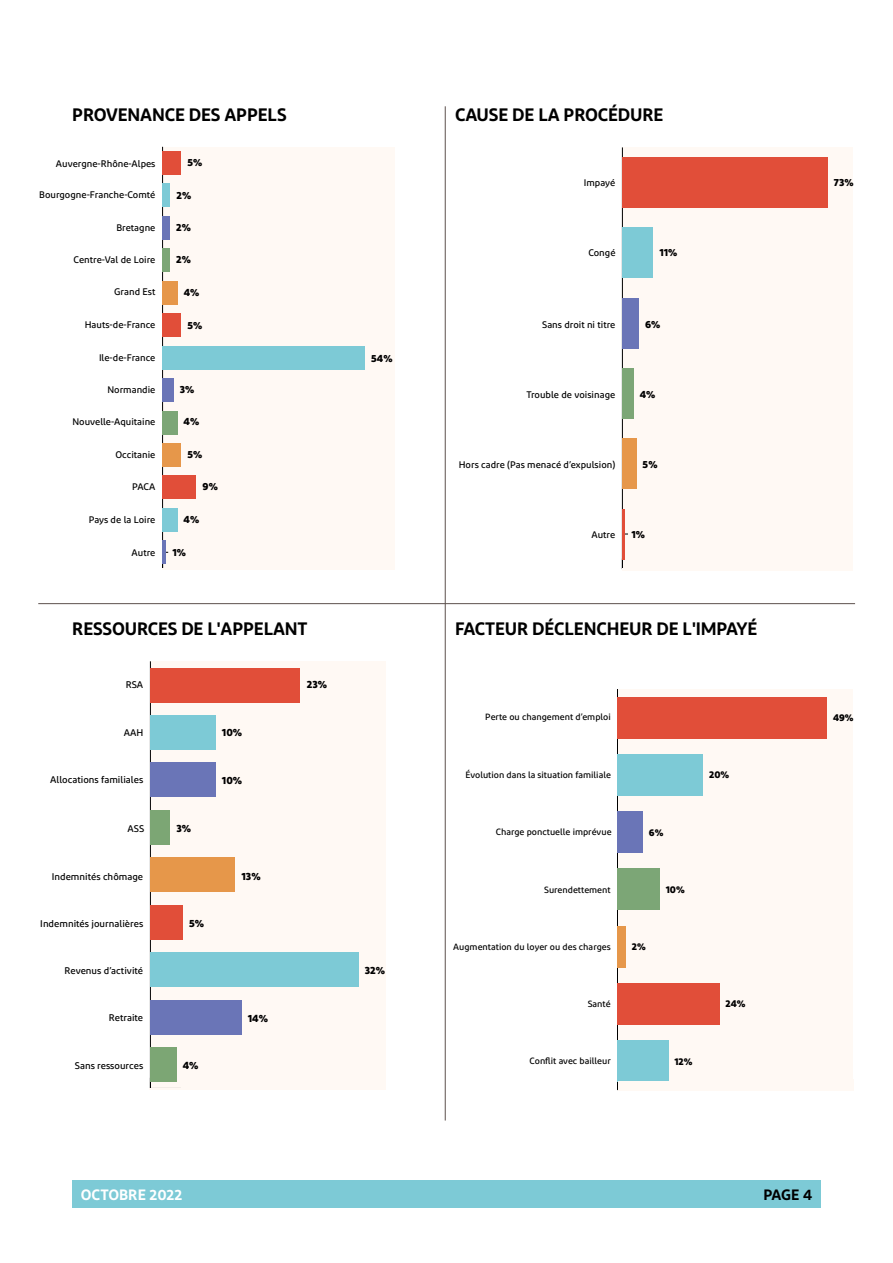
<style>
.page{position:relative;width:893px;height:1263px;background:#fff}
.page>*{position:absolute;margin:0;border:0;box-sizing:border-box;transform-origin:0 0}
.t1{font:600 18px "Diodrum";letter-spacing:-.01em;color:#000}
.t2{font:600 15px "Diodrum";color:#fff}
.t3{font:600 15px "Diodrum";color:#000}
.t4{font:700 10.5px "Diodrum";color:#000}
.t5{font:700 10.35px "Diodrum";color:#000}
.t6{font:700 9.9px "Diodrum";color:#000}
.t7{font:500 9.75px "Diodrum";color:#000}
.t8{font:500 9.6px "Diodrum";color:#000}
.t9{font:500 9.15px "Diodrum";color:#000}
</style>
<div class="page">
<div style="left:72px;top:1180px;width:749px;height:28px;background:#7dcad6"></div>
<div style="left:163px;top:147px;width:232px;height:421px;background:#fff9f4"></div>
<hr style="left:162px;top:147px;width:1px;height:421px;background:#000">
<svg style="left:162px;top:552px;width:6px;height:16px"></svg>
<div style="left:163px;top:151px;width:18px;height:24px;background:#e14e39"></div>
<div style="left:163px;top:184px;width:7px;height:23px;background:#7dcad6"></div>
<div style="left:163px;top:216px;width:7px;height:24px;background:#6a75b7"></div>
<div style="left:163px;top:249px;width:7px;height:23px;background:#7ca676"></div>
<div style="left:163px;top:281px;width:15px;height:23px;background:#e6974a"></div>
<div style="left:163px;top:314px;width:18px;height:23px;background:#e14e39"></div>
<div style="left:163px;top:346px;width:202px;height:23px;background:#7dcad6"></div>
<div style="left:163px;top:378px;width:11px;height:24px;background:#6a75b7"></div>
<div style="left:163px;top:411px;width:15px;height:23px;background:#7ca676"></div>
<div style="left:163px;top:443px;width:18px;height:24px;background:#e6974a"></div>
<div style="left:163px;top:476px;width:33px;height:23px;background:#e14e39"></div>
<div style="left:163px;top:508px;width:15px;height:23px;background:#7dcad6"></div>
<hr style="left:163px;top:541px;width:3px;height:23px;background:#6a75b7">
<div style="left:617px;top:689px;width:236px;height:401px;background:#fff9f4"></div>
<hr style="left:617px;top:689px;width:1px;height:401px;background:#000">
<div style="left:617px;top:697px;width:210px;height:41px;background:#e14e39"></div>
<div style="left:617px;top:754px;width:86px;height:41px;background:#7dcad6"></div>
<div style="left:617px;top:811px;width:26px;height:42px;background:#6a75b7"></div>
<div style="left:617px;top:869px;width:43px;height:41px;background:#7ca676"></div>
<div style="left:617px;top:926px;width:9px;height:41px;background:#e6974a"></div>
<div style="left:617px;top:983px;width:103px;height:41px;background:#e14e39"></div>
<div style="left:617px;top:1040px;width:52px;height:42px;background:#7dcad6"></div>
<div style="left:622px;top:147px;width:231px;height:422px;background:#fff9f4"></div>
<hr style="left:622px;top:147px;width:1px;height:422px;background:#000">
<div style="left:622px;top:157px;width:206px;height:51px;background:#e14e39"></div>
<div style="left:622px;top:228px;width:31px;height:50px;background:#7dcad6"></div>
<div style="left:622px;top:298px;width:17px;height:50px;background:#6a75b7"></div>
<div style="left:622px;top:368px;width:12px;height:51px;background:#7ca676"></div>
<div style="left:622px;top:438px;width:14px;height:51px;background:#e6974a"></div>
<hr style="left:622px;top:509px;width:3px;height:50px;background:#e14e39">
<div style="left:150px;top:661px;width:236px;height:427px;background:#fff9f4"></div>
<hr style="left:150px;top:661px;width:1px;height:427px;background:#000">
<div style="left:150px;top:668px;width:150px;height:34px;background:#e14e39"></div>
<div style="left:150px;top:715px;width:66px;height:35px;background:#7dcad6"></div>
<div style="left:150px;top:763px;width:66px;height:34px;background:#6a75b7"></div>
<div style="left:150px;top:810px;width:20px;height:34px;background:#7ca674"></div>
<div style="left:150px;top:858px;width:85px;height:34px;background:#e6974a"></div>
<div style="left:150px;top:905px;width:33px;height:34px;background:#e14e39"></div>
<div style="left:150px;top:953px;width:209px;height:34px;background:#7dcad6"></div>
<div style="left:150px;top:1000px;width:92px;height:34px;background:#6a75b7"></div>
<div style="left:150px;top:1048px;width:26px;height:34px;background:#7ca674"></div>
<hr style="left:445px;top:106px;width:1px;height:1014px;background:#5d514d">
<hr style="left:38px;top:603px;width:817px;height:1px;background:#5d514d">
<div style="left:194px;top:555px;width:201px;height:15px;background:#fff9f4"></div>
<hr style="left:162px;top:568px;width:34px;height:2px;background:#fff9f4">
<div style="left:649px;top:557px;width:204px;height:14px;background:#fff9f4"></div>
<hr style="left:622px;top:568px;width:31px;height:3px;background:#fff9f4">
<div style="left:182px;top:1075px;width:204px;height:15px;background:#fff9f4"></div>
<hr style="left:150px;top:1088px;width:34px;height:2px;background:#fff9f4">
<div style="left:670px;top:1079px;width:183px;height:12px;background:#fff9f4"></div>
<div style="left:618px;top:1081px;width:52px;height:10px;background:#fff9f4"></div>
<h1 class="t1" style="left:72px;top:103px;width:216px">PROVENANCE DES APPELS</h1>
<p class="t8" style="left:56px;top:158px;width:101px">Auvergne-Rhône-Alpes</p>
<p class="t8" style="left:39px;top:189px;width:118px">Bourgogne-Franche-Comté</p>
<p class="t8" style="left:116px;top:221px;width:41px">Bretagne</p>
<p class="t8" style="left:74px;top:254px;width:83px">Centre-Val de Loire</p>
<p class="t8" style="left:114px;top:286px;width:43px">Grand Est</p>
<p class="t8" style="left:85px;top:319px;width:72px">Hauts-de-France</p>
<p class="t8" style="left:99px;top:352px;width:58px">Ile-de-France</p>
<p class="t8" style="left:107px;top:383px;width:50px">Normandie</p>
<p class="t8" style="left:72px;top:415px;width:85px">Nouvelle-Aquitaine</p>
<p class="t8" style="left:115px;top:449px;width:42px">Occitanie</p>
<p class="t8" style="left:132px;top:481px;width:25px">PACA</p>
<p class="t8" style="left:89px;top:514px;width:68px">Pays de la Loire</p>
<p class="t8" style="left:132px;top:546px;width:25px">Autre</p>
<p class="t5" style="left:188px;top:156px;width:16px">5%</p>
<p class="t5" style="left:177px;top:189px;width:16px">2%</p>
<p class="t5" style="left:176px;top:221px;width:16px">2%</p>
<p class="t5" style="left:176px;top:253px;width:16px">2%</p>
<p class="t5" style="left:184px;top:285px;width:17px">4%</p>
<p class="t5" style="left:188px;top:318px;width:16px">5%</p>
<p class="t5" style="left:180px;top:383px;width:16px">3%</p>
<p class="t5" style="left:184px;top:414px;width:17px">4%</p>
<p class="t5" style="left:187px;top:448px;width:16px">5%</p>
<p class="t5" style="left:203px;top:479px;width:17px">9%</p>
<p class="t5" style="left:184px;top:513px;width:17px">4%</p>
<p class="t5" style="left:172px;top:545px;width:15px">1%</p>
<h1 class="t1" style="left:72px;top:617px;width:237px">RESSOURCES DE L'APPELANT</h1>
<p class="t7" style="left:126px;top:679px;width:19px">RSA</p>
<p class="t4" style="left:307px;top:677px;width:22px">23%</p>
<p class="t7" style="left:124px;top:726px;width:21px">AAH</p>
<p class="t4" style="left:222px;top:725px;width:22px">10%</p>
<p class="t7" style="left:50px;top:774px;width:94px">Allocations familiales</p>
<p class="t4" style="left:222px;top:773px;width:22px">10%</p>
<p class="t7" style="left:128px;top:822px;width:18px">ASS</p>
<p class="t4" style="left:176px;top:821px;width:16px">3%</p>
<p class="t7" style="left:52px;top:870px;width:93px">Indemnités chômage</p>
<p class="t7" style="left:40px;top:917px;width:104px">Indemnités journalières</p>
<p class="t7" style="left:65px;top:964px;width:80px">Revenus d’activité</p>
<p class="t4" style="left:189px;top:916px;width:17px">5%</p>
<p class="t4" style="left:242px;top:869px;width:21px">13%</p>
<p class="t7" style="left:109px;top:1012px;width:36px">Retraite</p>
<p class="t4" style="left:248px;top:1011px;width:22px">14%</p>
<p class="t7" style="left:75px;top:1060px;width:70px">Sans ressources</p>
<p class="t4" style="left:183px;top:1059px;width:17px">4%</p>
<p class="t5" style="left:371px;top:351px;width:23px">54%</p>
<p class="t4" style="left:365px;top:964px;width:22px">32%</p>
<h1 class="t1" style="left:455px;top:103px;width:210px">CAUSE DE LA PROCÉDURE</h1>
<p class="t8" style="left:584px;top:177px;width:33px">Impayé</p>
<p class="t8" style="left:588px;top:246px;width:29px">Congé</p>
<p class="t5" style="left:659px;top:245px;width:19px">11%</p>
<p class="t8" style="left:542px;top:318px;width:75px">Sans droit ni titre</p>
<p class="t5" style="left:645px;top:318px;width:17px">6%</p>
<p class="t8" style="left:526px;top:388px;width:90px">Trouble de voisinage</p>
<p class="t8" style="left:459px;top:458px;width:158px">Hors cadre (Pas menacé d’expulsion)</p>
<p class="t5" style="left:640px;top:387px;width:17px">4%</p>
<p class="t5" style="left:643px;top:457px;width:16px">5%</p>
<p class="t8" style="left:591px;top:528px;width:25px">Autre</p>
<p class="t5" style="left:631px;top:527px;width:15px">1%</p>
<h1 class="t1" style="left:455px;top:617px;width:304px">FACTEUR DÉCLENCHEUR DE L'IMPAYÉ</h1>
<p class="t9" style="left:485px;top:711px;width:127px">Perte ou changement d’emploi</p>
<p class="t9" style="left:465px;top:769px;width:147px">Évolution dans la situation familiale</p>
<p class="t6" style="left:709px;top:768px;width:22px">20%</p>
<p class="t9" style="left:496px;top:826px;width:117px">Charge ponctuelle imprévue</p>
<p class="t6" style="left:649px;top:826px;width:16px">6%</p>
<p class="t9" style="left:544px;top:884px;width:68px">Surendettement</p>
<p class="t6" style="left:666px;top:883px;width:21px">10%</p>
<p class="t9" style="left:453px;top:941px;width:159px">Augmentation du loyer ou des charges</p>
<p class="t6" style="left:632px;top:940px;width:16px">2%</p>
<p class="t9" style="left:588px;top:998px;width:25px">Santé</p>
<p class="t6" style="left:725px;top:997px;width:22px">24%</p>
<p class="t9" style="left:530px;top:1055px;width:83px">Conflit avec bailleur</p>
<p class="t6" style="left:674px;top:1054px;width:20px">12%</p>
<p class="t5" style="left:834px;top:175px;width:21px">73%</p>
<p class="t6" style="left:833px;top:711px;width:22px">49%</p>
<h2 class="t2" style="left:81px;top:1185px;width:103px">OCTOBRE 2022</h2>
<h2 class="t3" style="left:763px;top:1185px;width:50px">PAGE 4</h2>
</div>
